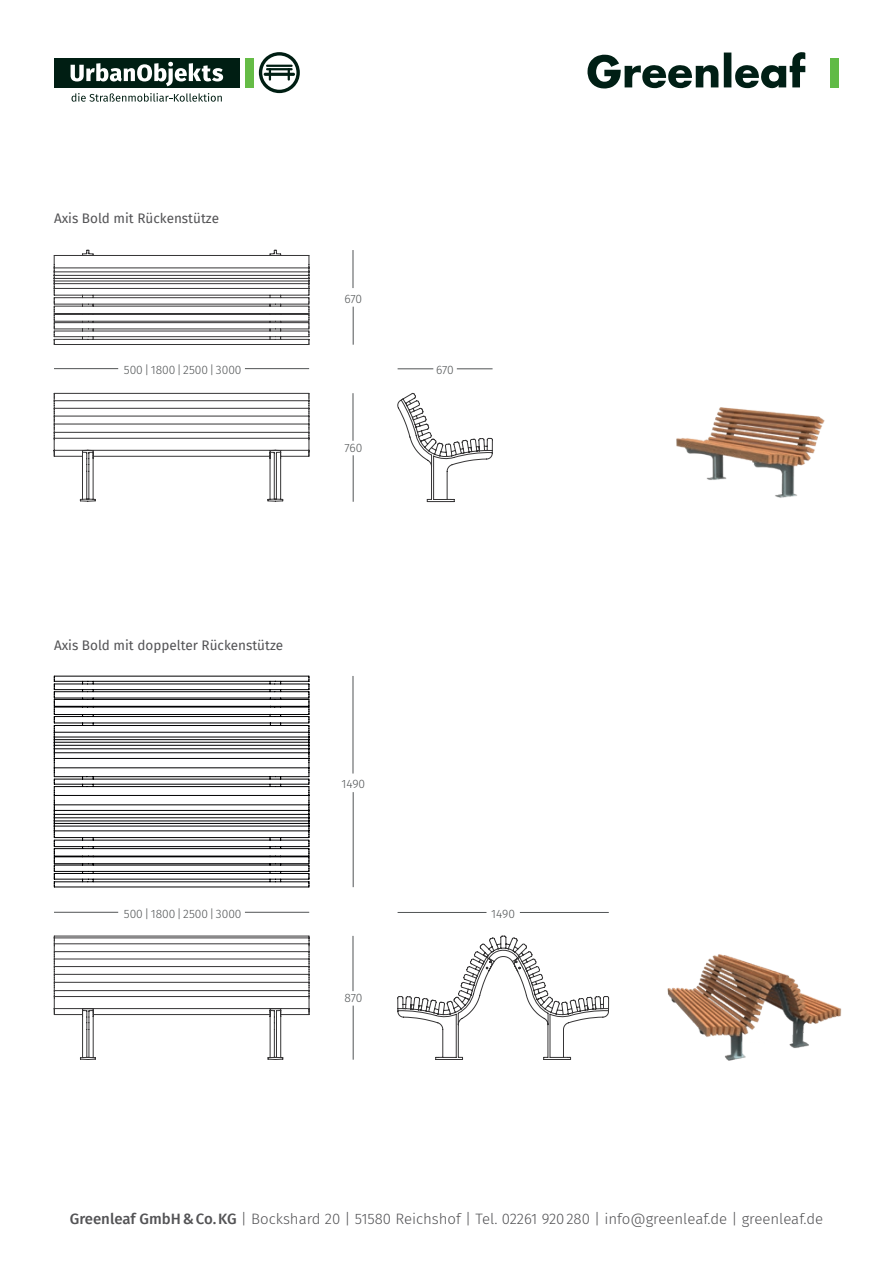
<style>
.page{position:relative;width:893px;height:1263px;background:#fff}
.page>*{position:absolute;margin:0;border:0;box-sizing:border-box;transform-origin:0 0}
.t1{font:300 15px "Fira Sans";color:#535355}
.t2{font:13.5px "Fira Sans";color:#535355}
.t3{font:300 12px "Fira Sans";color:#515455}
.s1{font-weight:500}
</style>
<div class="page">
<svg style="left:587px;top:55px;width:131px;height:34px"></svg>
<svg style="left:724px;top:52px;width:81px;height:36px"></svg>
<div style="left:830px;top:59px;width:9px;height:29px;background:#60bb46"></div>
<div style="left:54px;top:58px;width:186px;height:29px;background:#001e13"></div>
<div style="left:245px;top:58px;width:9px;height:29px;background:#65bc46"></div>
<svg style="left:71px;top:62px;width:152px;height:24px"></svg>
<svg style="left:72px;top:93px;width:150px;height:9px"></svg>
<svg style="left:259px;top:52px;width:41px;height:41px"></svg>
<hr style="left:266px;top:65px;width:27px;height:2px;background:#001e13">
<img style="left:676px;top:407px;width:149px;height:91px">
<svg style="left:82px;top:337px;width:12px;height:2px"></svg>
<svg style="left:82px;top:250px;width:12px;height:5px"></svg>
<svg style="left:270px;top:337px;width:11px;height:2px"></svg>
<svg style="left:270px;top:250px;width:11px;height:5px"></svg>
<hr style="left:54px;top:297px;width:255px;height:1px;background:#363536">
<hr style="left:54px;top:322px;width:255px;height:1px;background:#363536">
<hr style="left:54px;top:295px;width:255px;height:1px;background:#363536">
<hr style="left:54px;top:275px;width:255px;height:1px;background:#363536">
<hr style="left:54px;top:331px;width:255px;height:1px;background:#363536">
<hr style="left:54px;top:281px;width:255px;height:1px;background:#363536">
<hr style="left:54px;top:283px;width:255px;height:1px;background:#363536">
<hr style="left:54px;top:288px;width:255px;height:1px;background:#363536">
<hr style="left:54px;top:272px;width:255px;height:1px;background:#363536">
<hr style="left:54px;top:306px;width:255px;height:1px;background:#363536">
<hr style="left:54px;top:314px;width:255px;height:1px;background:#363536">
<hr style="left:54px;top:268px;width:255px;height:1px;background:#363536">
<hr style="left:54px;top:278px;width:255px;height:1px;background:#363536">
<hr style="left:54px;top:344px;width:255px;height:1px;background:#363536">
<hr style="left:54px;top:304px;width:34px;height:1px;background:#363536">
<hr style="left:88px;top:304px;width:188px;height:1px;background:#363536">
<hr style="left:276px;top:304px;width:33px;height:1px;background:#363536">
<hr style="left:54px;top:339px;width:34px;height:1px;background:#363536">
<hr style="left:88px;top:339px;width:187px;height:1px;background:#363536">
<hr style="left:275px;top:339px;width:34px;height:1px;background:#363536">
<hr style="left:54px;top:336px;width:34px;height:1px;background:#363536">
<hr style="left:88px;top:336px;width:188px;height:1px;background:#363536">
<hr style="left:276px;top:336px;width:33px;height:1px;background:#363536">
<hr style="left:54px;top:329px;width:34px;height:1px;background:#363536">
<hr style="left:88px;top:329px;width:188px;height:1px;background:#363536">
<hr style="left:276px;top:329px;width:33px;height:1px;background:#363536">
<hr style="left:54px;top:321px;width:34px;height:1px;background:#363536">
<hr style="left:88px;top:321px;width:188px;height:1px;background:#363536">
<hr style="left:276px;top:321px;width:33px;height:1px;background:#363536">
<hr style="left:54px;top:313px;width:34px;height:1px;background:#363536">
<hr style="left:88px;top:313px;width:188px;height:1px;background:#363536">
<hr style="left:276px;top:313px;width:33px;height:1px;background:#363536">
<hr style="left:54px;top:255px;width:255px;height:1px;background:#363536">
<svg style="left:54px;top:256px;width:1px;height:88px"></svg>
<svg style="left:309px;top:255px;width:1px;height:89px"></svg>
<hr style="left:280px;top:458px;width:1px;height:41px;background:#363536">
<hr style="left:270px;top:458px;width:1px;height:41px;background:#363536">
<svg style="left:268px;top:499px;width:15px;height:3px"></svg>
<hr style="left:276px;top:453px;width:1px;height:46px;background:#363536">
<hr style="left:274px;top:453px;width:1px;height:46px;background:#363536">
<hr style="left:54px;top:416px;width:255px;height:1px;background:#363536">
<hr style="left:54px;top:408px;width:255px;height:1px;background:#363536">
<hr style="left:54px;top:432px;width:255px;height:1px;background:#363536">
<hr style="left:54px;top:424px;width:255px;height:1px;background:#363536">
<hr style="left:54px;top:400px;width:255px;height:1px;background:#363536">
<hr style="left:54px;top:393px;width:255px;height:1px;background:#363536">
<hr style="left:54px;top:438px;width:255px;height:1px;background:#363536">
<hr style="left:93px;top:456px;width:177px;height:1px;background:#363536">
<hr style="left:54px;top:450px;width:255px;height:1px;background:#363536">
<svg style="left:54px;top:393px;width:42px;height:109px"></svg>
<svg style="left:270px;top:393px;width:40px;height:66px"></svg>
<svg style="left:397px;top:393px;width:96px;height:109px"></svg>
<img style="left:667px;top:954px;width:175px;height:107px">
<svg style="left:54px;top:676px;width:255px;height:211px"></svg>
<svg style="left:54px;top:936px;width:255px;height:124px"></svg>
<svg style="left:397px;top:936px;width:212px;height:124px"></svg>
<hr style="left:398px;top:912px;width:88px;height:1px;background:#515455">
<hr style="left:520px;top:912px;width:89px;height:1px;background:#515455">
<hr style="left:353px;top:936px;width:1px;height:55px;background:#515455">
<hr style="left:353px;top:676px;width:1px;height:97px;background:#515455">
<hr style="left:353px;top:1005px;width:1px;height:55px;background:#515455">
<hr style="left:353px;top:792px;width:1px;height:95px;background:#515455">
<hr style="left:54px;top:912px;width:64px;height:1px;background:#515455">
<hr style="left:245px;top:912px;width:64px;height:1px;background:#515455">
<hr style="left:398px;top:369px;width:35px;height:1px;background:#515455">
<hr style="left:457px;top:369px;width:36px;height:1px;background:#515455">
<hr style="left:353px;top:393px;width:1px;height:48px;background:#515455">
<hr style="left:353px;top:250px;width:1px;height:38px;background:#515455">
<hr style="left:353px;top:455px;width:1px;height:47px;background:#515455">
<hr style="left:353px;top:307px;width:1px;height:38px;background:#515455">
<hr style="left:54px;top:368px;width:64px;height:1px;background:#515455">
<hr style="left:245px;top:368px;width:64px;height:1px;background:#515455">
<p class="t2" style="left:54px;top:208px;width:167px">Axis Bold mit Rückenstütze</p>
<p class="t3" style="left:124px;top:362px;width:119px">500| 1800| 2500| 3000</p>
<p class="t3" style="left:345px;top:290px;width:19px">670</p>
<p class="t3" style="left:344px;top:439px;width:19px">760</p>
<p class="t3" style="left:436px;top:362px;width:19px">670</p>
<p class="t2" style="left:54px;top:635px;width:231px">Axis Bold mit doppelter Rückenstütze</p>
<p class="t3" style="left:124px;top:905px;width:119px">500| 1800| 2500| 3000</p>
<p class="t3" style="left:341px;top:776px;width:25px">1490</p>
<p class="t3" style="left:344px;top:990px;width:19px">870</p>
<p class="t3" style="left:491px;top:905px;width:25px">1490</p>
<p class="t1" style="left:70px;top:1208px;width:755px"><span class="s1">Greenleaf GmbH&amp;Co.KG</span> | Bockshard 20 | 51580 Reichshof | Tel. 02261 920280 | info@greenleaf.de | greenleaf.de</p>
</div>
